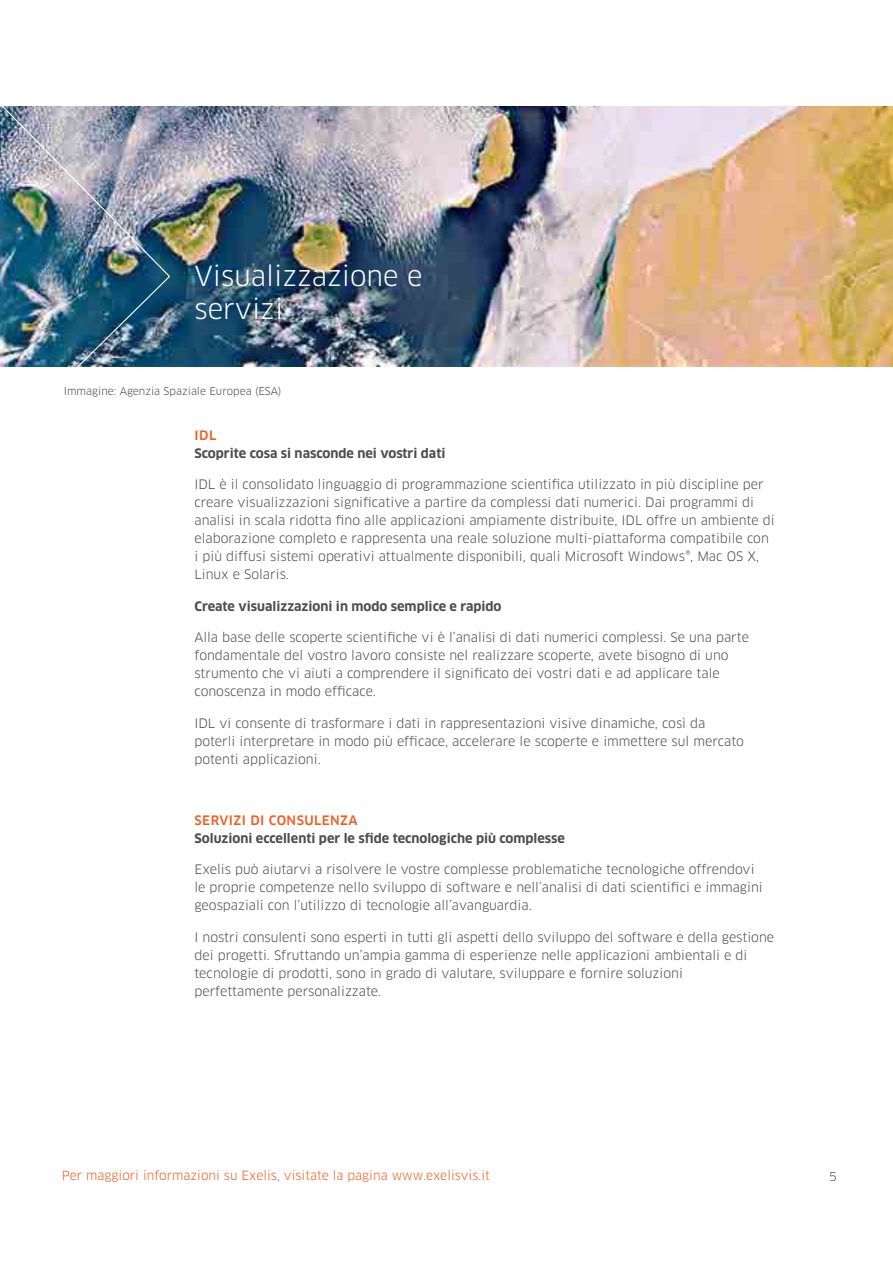
<style>
.page{position:relative;width:893px;height:1263px;background:#fff}
.page>*{position:absolute;margin:0;border:0;box-sizing:border-box;transform-origin:0 0}
.Page_Headline_18_22{font:27px/33px "Clan Pro";color:#fff}
.Body_Text_8_5_12{font:12.75px/18px "Clan Pro";color:#4d4d4f}
.Body_Subhead_8_5_12{font:700 12.75px/18px "Clan Pro";color:#4d4d4f}
.Body_Text_8_5_12-2{font:700 12.75px "Clan Pro";color:#4d4d4f}
.Body_Text_8_5_12-3{font:12.3px "Clan Pro";color:#f15d22}
.Page_number__right{font:12px "Clan Pro";color:#4d4d4f}
.Body_Text_8_5_12-4{font:10.5px "Clan Pro";color:#4d4d4f}
.s1{font-weight:500;color:#f15d22}
</style>
<div class="page">
<img style="left:171px;top:107px;width:722px;height:260px">
<img style="left:0;top:106px;width:171px;height:261px">
<p class="Page_Headline_18_22" style="left:194px;top:260px;width:230px">Visualizzazione e servizi</p>
<p class="Body_Text_8_5_12-4" style="left:64px;top:385px;width:219px">Immagine: Agenzia Spaziale Europea (ESA)</p>
<p class="Body_Subhead_8_5_12" style="left:194px;top:426px;width:253px"><span class="s1">IDL<br></span>Scoprite cosa si nasconde nei vostri dati</p>
<p class="Body_Text_8_5_12" style="left:194px;top:476px;width:582px">IDL è il consolidato linguaggio di programmazione scientifica utilizzato in più discipline per creare visualizzazioni significative a partire da complessi dati numerici. Dai programmi di analisi in scala ridotta fino alle applicazioni ampiamente distribuite, IDL offre un ambiente di elaborazione completo e rappresenta una reale soluzione multi-piattaforma compatibile con i più diffusi sistemi operativi attualmente disponibili, quali Microsoft Windows®, Mac OS X, Linux e Solaris.</p>
<p class="Body_Text_8_5_12-2" style="left:194px;top:599px;width:309px">Create visualizzazioni in modo semplice e rapido</p>
<p class="Body_Text_8_5_12" style="left:194px;top:629px;width:556px">Alla base delle scoperte scientifiche vi è l’analisi di dati numerici complessi. Se una parte fondamentale del vostro lavoro consiste nel realizzare scoperte, avete bisogno di uno strumento che vi aiuti a comprendere il significato dei vostri dati e ad applicare tale conoscenza in modo efficace.</p>
<p class="Body_Text_8_5_12" style="left:194px;top:714px;width:551px">IDL vi consente di trasformare i dati in rappresentazioni visive dinamiche, così da poterli interpretare in modo più efficace, accelerare le scoperte e immettere sul mercato potenti applicazioni.</p>
<p class="Body_Subhead_8_5_12" style="left:194px;top:811px;width:372px"><span class="s1">SERVIZI DI CONSULENZA<br></span>Soluzioni eccellenti per le sfide tecnologiche più complesse</p>
<p class="Body_Text_8_5_12" style="left:194px;top:860px;width:570px">Exelis può aiutarvi a risolvere le vostre complesse problematiche tecnologiche offrendovi le proprie competenze nello sviluppo di software e nell’analisi di dati scientifici e immagini geospaziali con l’utilizzo di tecnologie all’avanguardia.</p>
<p class="Body_Text_8_5_12" style="left:194px;top:928px;width:581px">I nostri consulenti sono esperti in tutti gli aspetti dello sviluppo del software e della gestione dei progetti. Sfruttando un’ampia gamma di esperienze nelle applicazioni ambientali e di tecnologie di prodotti, sono in grado di valutare, sviluppare e fornire soluzioni perfettamente personalizzate.</p>
<p class="Body_Text_8_5_12-3" style="left:62px;top:1168px;width:430px">Per maggiori informazioni su Exelis, visitate la pagina www.exelisvis.it</p>
<p class="Page_number__right" style="left:829px;top:1169px;width:9px">5</p>
</div>
